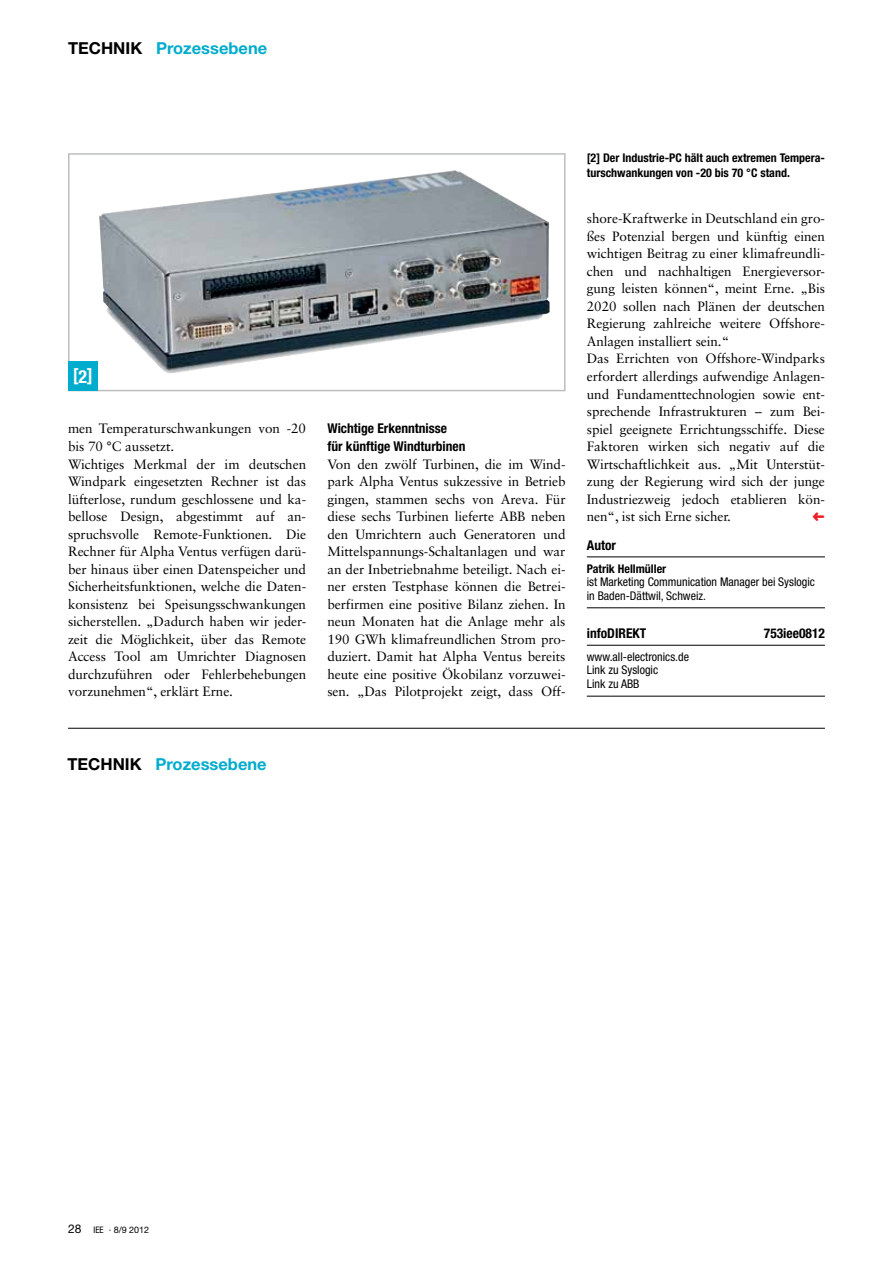
<style>
.page{position:relative;width:893px;height:1263px;background:#fff}
.page>*{position:absolute;margin:0;border:0;box-sizing:border-box;transform-origin:0 0}
.t1{font:700 condensed 18px "Helvetica Neue LT Std";color:#fff}
.t2{font:700 16.5px "Helvetica Neue LT Std";color:#00accd}
.t3{font:13.5px/17.5px "Sabon LT Std";letter-spacing:-.005em;color:#000}
.t4{font:700 condensed 13.5px/17.5px "Helvetica Neue LT Std";color:#000}
.t5{font:condensed 12px/13.5px "Helvetica Neue LT Std";color:#000}
.t6{font:700 condensed 12px/15px "Helvetica Neue LT Std";color:#000}
.t7{font:9px "Helvetica Neue LT Std";color:#000}
.s1{color:#000}
.s2{font-size:12px}
.s3{font-stretch:condensed}
</style>
<div class="page">
<svg style="left:111px;top:170px;width:439px;height:204px"></svg>
<img style="left:99px;top:170px;width:352px;height:146px">
<div style="left:68px;top:153px;width:498px;height:238px;border:2px solid #bcbec0"></div>
<div style="left:68px;top:361px;width:30px;height:30px;background:#00accd"></div>
<hr style="left:587px;top:556px;width:238px;height:1px;background:#000">
<hr style="left:587px;top:607px;width:238px;height:1px;background:#000">
<hr style="left:587px;top:645px;width:238px;height:1px;background:#000">
<hr style="left:587px;top:696px;width:238px;height:1px;background:#000">
<hr style="left:68px;top:728px;width:757px;height:1px;background:#000">
<p class="t2" style="left:68px;top:38px;width:201px"><span class="s1">TECHNIK</span> Prozessebene</p>
<h1 class="t1" style="left:73px;top:364px;width:21px">[2]</h1>
<p class="t3" style="left:68px;top:420px;width:240px">men Temperaturschwankungen von -20 bis 70 °C aussetzt.<br>Wichtiges Merkmal der im deutschen Windpark eingesetzten Rechner ist das lüfterlose, rundum geschlossene und ka&shy;bellose Design, abgestimmt auf an&shy;spruchsvolle Remote-Funktionen. Die Rechner für Alpha Ventus verfügen darü&shy;ber hinaus über einen Datenspeicher und Sicherheitsfunktionen, welche die Daten&shy;konsistenz bei Speisungsschwankungen sicherstellen. „Dadurch haben wir jeder&shy;zeit die Möglichkeit, über das Remote Access Tool am Umrichter Diagnosen durchzuführen oder Fehlerbehebungen vorzunehmen“, erklärt Erne.</p>
<p class="t4" style="left:327px;top:420px;width:140px">Wichtige Erkenntnisse für künftige Windturbinen</p>
<p class="t3" style="left:327px;top:455px;width:240px;text-align:justify">Von den zwölf Turbinen, die im Wind&shy;park Alpha Ventus sukzessive in Betrieb gingen, stammen sechs von Areva. Für diese sechs Turbinen lieferte ABB neben den Umrichtern auch Generatoren und Mittelspannungs-Schaltanlagen und war an der Inbetriebnahme beteiligt. Nach ei&shy;ner ersten Testphase können die Betrei&shy;berfirmen eine positive Bilanz ziehen. In neun Monaten hat die Anlage mehr als 190 GWh klimafreundlichen Strom pro&shy;duziert. Damit hat Alpha Ventus bereits heute eine positive Ökobilanz vorzuwei&shy;sen. „Das Pilotprojekt zeigt, dass Off-</p>
<p class="t6" style="left:587px;top:150px;width:240px">[2] Der Industrie-PC hält auch extremen Tempera&shy;turschwankungen von -20 bis 70 °C stand.</p>
<p class="t3" style="left:587px;top:210px;width:240px">shore-Kraftwerke in Deutschland ein gro&shy;ßes Potenzial bergen und künftig einen wichtigen Beitrag zu einer klimafreundli&shy;chen und nachhaltigen Energieversor&shy;gung leisten können“, meint Erne. „Bis 2020 sollen nach Plänen der deutschen Regierung zahlreiche weitere Offshore-Anlagen installiert sein.“<br>Das Errichten von Offshore-Windparks erfordert allerdings aufwendige Anlagen&shy;und Fundamenttechnologien sowie ent&shy;sprechende Infrastrukturen – zum Bei&shy;spiel geeignete Errichtungsschiffe. Diese Faktoren wirken sich negativ auf die Wirtschaftlichkeit aus. „Mit Unterstüt&shy;zung der Regierung wird sich der junge Industriezweig jedoch etablieren kön&shy;nen“, ist sich Erne sicher.</p>
<p class="t4" style="left:587px;top:536px;width:31px">Autor</p>
<p class="t6" style="left:587px;top:561px;width:81px">Patrik Hellmüller</p>
<p class="t5" style="left:587px;top:575px;width:230px">ist Marketing Communication Manager bei Syslogic in Baden-Dättwil, Schweiz.</p>
<p class="t4" style="left:587px;top:625px;width:61px">infoDIREKT</p>
<p class="t4" style="left:764px;top:625px;width:63px">753iee0812</p>
<p class="t5" style="left:587px;top:650px;width:104px">www.all-electronics.de<br>Link zu Syslogic<br>Link zu ABB</p>
<p class="t2" style="left:68px;top:754px;width:201px"><span class="s1">TECHNIK</span> Prozessebene</p>
<p class="t7" style="left:68px;top:1225px;width:83px"><span class="s2">28</span> <span class="s3">IEE</span> · 8/9 2012</p>
</div>
